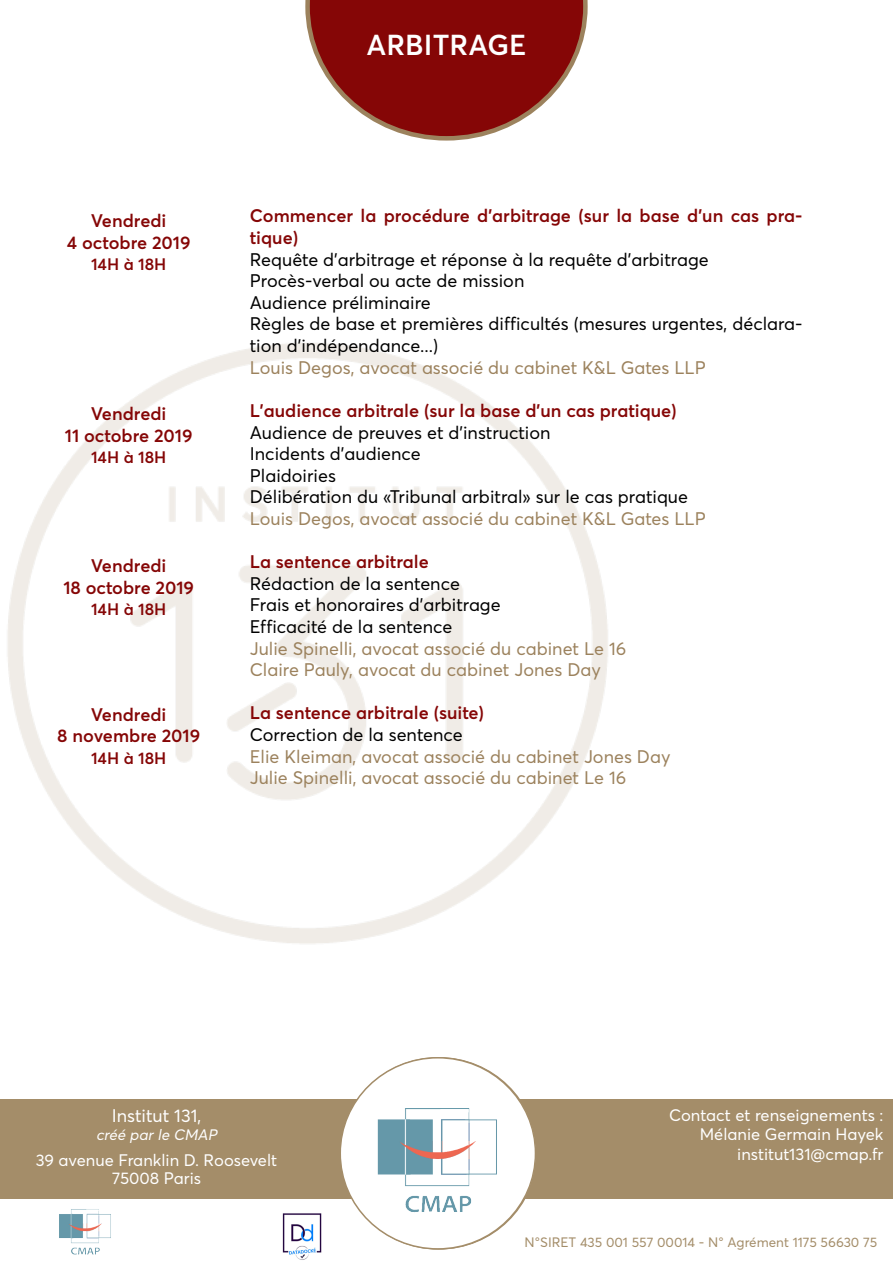
<style>
.page{position:relative;width:893px;height:1263px;background:#fff}
.page>*{position:absolute;margin:0;border:0;box-sizing:border-box;transform-origin:0 0}
.t1{font:600 28.5px "Averta";color:#fff}
.t2{font:18px/21.6px "Averta";color:#000}
.t3{font:18px/21.6px "Averta";color:#9c825d}
.t4{font:600 18px/21.6px "Averta";color:#850606;text-align:center}
.t5{font:18px "Averta";color:#fff}
.t6{font:16.5px/19.5px "Averta";color:#fff;text-align:center}
.t7{font:600 16.5px "Averta";color:#850606}
.t8{font:italic 15px "Averta";color:#fff}
.t9{font:13.5px "Averta";color:#a48d69}
</style>
<div class="page">
<svg style="left:305px;top:0;width:283px;height:141px"></svg>
<img style="left:7px;top:343px;width:601px;height:601px">
<div style="left:0;top:1099px;width:893px;height:99px;background:#a48d69"></div>
<img style="left:344px;top:1060px;width:192px;height:186px">
<img style="left:53px;top:1198px;width:64px;height:57px">
<img style="left:282px;top:1213px;width:40px;height:47px">
<div style="left:340px;top:1058px;width:195px;height:191px;background:#fff;border-radius:50%"></div>
<img style="left:363px;top:1083px;width:150px;height:138px">
<h1 class="t1" style="left:366px;top:27px;width:37px">ARBITR</h1>
<h1 class="t1" style="left:468px;top:27px;width:56px">AGE</h1>
<p class="t4" style="left:67px;top:210px;width:125px">Vendredi<br>4 octobre 2019</p>
<p class="t7" style="left:91px;top:254px;width:74px">14H à 18H</p>
<p class="t4" style="left:65px;top:403px;width:129px">Vendredi<br>11 octobre 2019</p>
<p class="t7" style="left:91px;top:447px;width:74px">14H à 18H</p>
<p class="t4" style="left:63px;top:555px;width:132px">Vendredi<br>18 octobre 2019</p>
<p class="t7" style="left:91px;top:599px;width:74px">14H à 18H</p>
<p class="t4" style="left:57px;top:703px;width:144px">Vendredi<br>8 novembre 2019</p>
<p class="t7" style="left:91px;top:747px;width:74px">14H à 18H</p>
<p class="t4" style="left:250px;top:205px;width:554px;text-align:left">Commencer la procédure d’arbitrage (sur la base d’un cas pra&shy;tique)</p>
<p class="t2" style="left:250px;top:248px;width:554px">Requête d’arbitrage et réponse à la requête d’arbitrage Procès-verbal ou acte de mission<br>Audience préliminaire<br>Règles de base et premières difficultés (mesures urgentes, déclara&shy;tion d’indépendance...)</p>
<p class="t3" style="left:250px;top:356px;width:457px">Louis Degos, avocat associé du cabinet K&amp;L Gates LLP</p>
<p class="t4" style="left:250px;top:400px;width:428px">L’audience arbitrale (sur la base d’un cas pratique)</p>
<p class="t2" style="left:250px;top:421px;width:440px">Audience de preuves et d’instruction<br>Incidents d’audience<br>Plaidoiries<br>Délibération du «Tribunal arbitral» sur le cas pratique</p>
<p class="t3" style="left:250px;top:508px;width:457px">Louis Degos, avocat associé du cabinet K&amp;L Gates LLP</p>
<p class="t4" style="left:250px;top:551px;width:181px">La sentence arbitrale</p>
<p class="t2" style="left:250px;top:572px;width:252px">Rédaction de la sentence<br>Frais et honoraires d’arbitrage<br>Efficacité de la sentence</p>
<p class="t3" style="left:250px;top:637px;width:378px">Julie Spinelli, avocat associé du cabinet Le 16<br>Claire Pauly, avocat du cabinet Jones Day</p>
<p class="t4" style="left:250px;top:702px;width:236px">La sentence arbitrale (suite)</p>
<p class="t2" style="left:250px;top:724px;width:215px">Correction de la sentence</p>
<p class="t3" style="left:250px;top:745px;width:422px">Elie Kleiman, avocat associé du cabinet Jones Day<br>Julie Spinelli, avocat associé du cabinet Le 16</p>
<p class="t5" style="left:112px;top:1104px;width:91px">Institut 131,</p>
<p class="t8" style="left:96px;top:1125px;width:126px">créé par le CMAP</p>
<p class="t6" style="left:36px;top:1151px;width:243px;line-height:18px">39 avenue Franklin D. Roosevelt<br>75008 Paris</p>
<p class="t6" style="left:669px;top:1105px;width:216px;text-align:right">Contact et renseignements :<br>Mélanie Germain Hayek institut131@cmap.fr</p>
<p class="t9" style="left:525px;top:1234px;width:354px">N°SIRET 435 001 557 00014 - N° Agrément 1175 56630 75</p>
</div>
